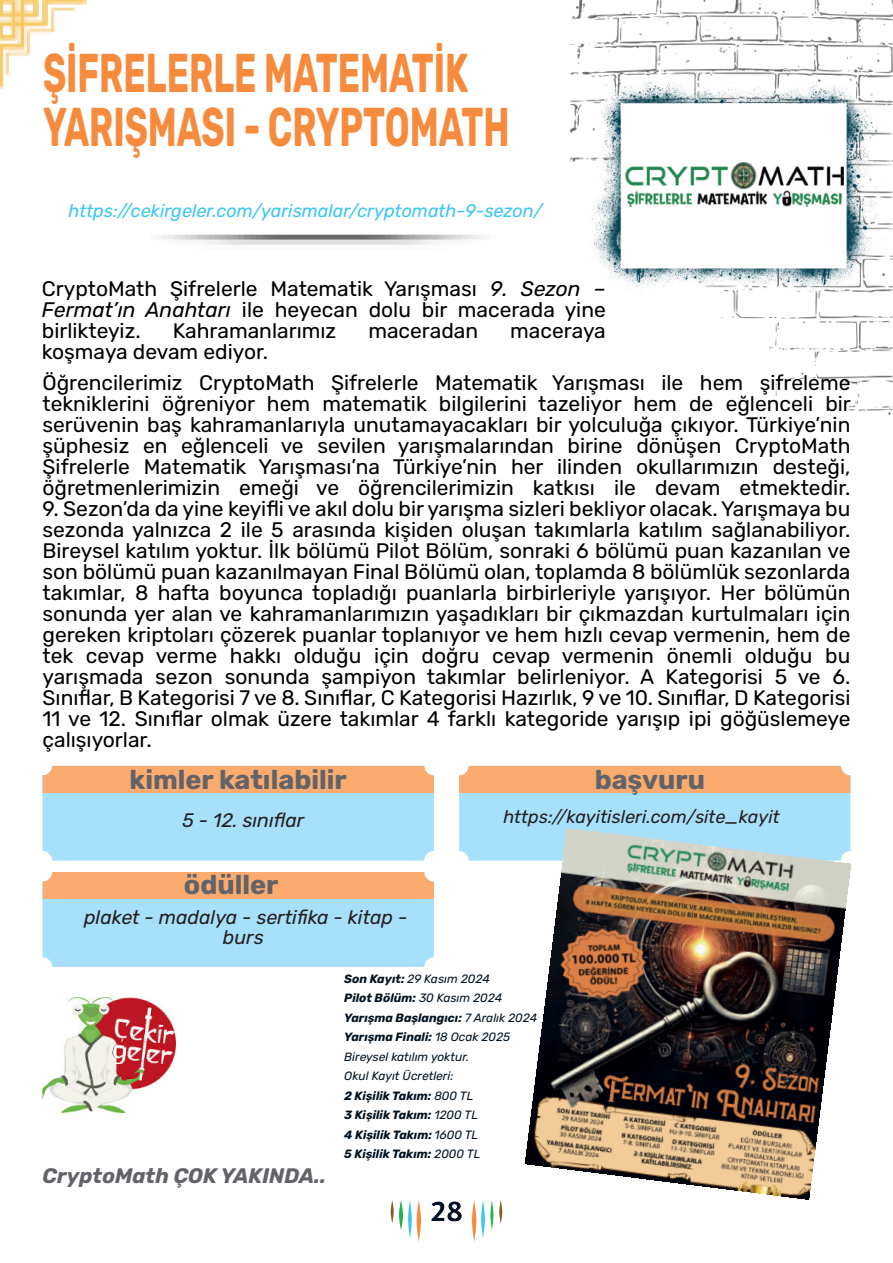
<style>
.page{position:relative;width:893px;height:1263px;background:#fff}
.page>*{position:absolute;margin:0;border:0;box-sizing:border-box;transform-origin:0 0}
.t1{font:700 54.6px/54.2px "Rubik";color:#f68b3d;scale:.64 1}
.t2{font:700 30px "Dubai";color:#000e23}
.t3{font:700 27px "Rubik";color:#626369}
.t4{font:21px/21px "Rubik";color:#000;text-align:justify}
.t5{font:italic 700 21px "Rubik";color:#626369}
.t6{font:italic 19.5px/19.5px "Rubik";color:#231f20;text-align:center}
.t7{font:italic 18px "Rubik";color:#3bc6f4}
.t8{font:italic 18px "Rubik";color:#231f20}
.t9{font:italic 700 12px/19.5px "Rubik";color:#001322}
.s1{font-style:italic}
.s2{font-weight:400}
</style>
<div class="page">
<svg style="left:408px;top:1200px;width:13px;height:42px"></svg>
<img style="left:400px;top:1200px;width:3px;height:30px">
<svg style="left:391px;top:1200px;width:3px;height:24px"></svg>
<svg style="left:472px;top:1200px;width:21px;height:42px"></svg>
<svg style="left:499px;top:1200px;width:3px;height:24px"></svg>
<img style="left:571px;top:0;width:322px;height:415px">
<img style="left:590px;top:81px;width:294px;height:218px">
<img style="left:162px;top:234px;width:322px;height:11px">
<img style="left:0;top:0;width:87px;height:89px">
<img style="left:43px;top:997px;width:133px;height:115px">
<div style="left:43px;top:766px;width:391px;height:95px;background:#a7e0fa;border-radius:10px"></div>
<div style="left:43px;top:766px;width:391px;height:26px;background:#faab6d"></div>
<div style="left:43px;top:872px;width:391px;height:95px;background:#a7e0fa;border-radius:10px"></div>
<div style="left:43px;top:872px;width:391px;height:26px;background:#faab6d"></div>
<div style="left:459px;top:766px;width:391px;height:95px;background:#a7e0fa;border-radius:10px"></div>
<div style="left:459px;top:766px;width:391px;height:26px;background:#faab6d"></div>
<img style="left:625px;top:163px;width:218px;height:43px">
<img style="left:525px;top:829px;width:325px;height:370px">
<h1 class="t1" style="left:43px;top:47px;width:731px">ŞİFRELERLE MATEMATİK<br>YARIŞMASI - CRYPTOMATH</h1>
<p class="t7" style="left:69px;top:201px;width:475px">https://cekirgeler.com/yarismalar/cryptomath-9-sezon/</p>
<p class="t4" style="left:42px;top:278px;width:565px">CryptoMath Şifrelerle Matematik Yarışması <span class="s1">9. Sezon – Fermat’ın Anahtarı</span> ile heyecan dolu bir macerada yine birlikteyiz.</p>
<p class="t4" style="left:173px;top:320px;width:165px">Kahramanlarımız</p>
<p class="t4" style="left:368px;top:320px;width:111px">maceradan</p>
<p class="t4" style="left:510px;top:320px;width:97px">maceraya</p>
<p class="t4" style="left:42px;top:336px;width:810px;line-height:31.3px">koşmaya devam ediyor.<br>Öğrencilerimiz CryptoMath Şifrelerle Matematik Yarışması ile hem şifreleme</p>
<p class="t4" style="left:43px;top:394px;width:810px">tekniklerini öğreniyor hem matematik bilgilerini tazeliyor hem de eğlenceli bir serüvenin baş kahramanlarıyla unutamayacakları bir yolculuğa çıkıyor. Türkiye’nin şüphesiz en eğlenceli ve sevilen yarışmalarından birine dönüşen CryptoMath Şifrelerle Matematik Yarışması’na Türkiye’nin her ilinden okullarımızın desteği, öğretmenlerimizin emeği ve öğrencilerimizin katkısı ile devam etmektedir.</p>
<p class="t4" style="left:43px;top:499px;width:809px">9. Sezon’da da yine keyifli ve akıl dolu bir yarışma sizleri bekliyor olacak. Yarışmaya bu sezonda yalnızca 2 ile 5 arasında kişiden oluşan takımlarla katılım sağlanabiliyor.<br>Bireysel katılım yoktur. İlk bölümü Pilot Bölüm, sonraki 6 bölümü puan kazanılan ve son bölümü puan kazanılmayan Final Bölümü olan, toplamda 8 bölümlük sezonlarda takımlar, 8 hafta boyunca topladığı puanlarla birbirleriyle yarışıyor. Her bölümün sonunda yer alan ve kahramanlarımızın yaşadıkları bir çıkmazdan kurtulmaları için gereken kriptoları çözerek puanlar toplanıyor ve hem hızlı cevap vermenin, hem de tek cevap verme hakkı olduğu için doğru cevap vermenin önemli olduğu bu yarışmada sezon sonunda şampiyon takımlar belirleniyor. A Kategorisi 5 ve 6.<br>Sınıflar, B Kategorisi 7 ve 8. Sınıflar, C Kategorisi Hazırlık, 9 ve 10. Sınıflar, D Kategorisi 11 ve 12. Sınıflar olmak üzere takımlar 4 farklı kategoride yarışıp ipi göğüslemeye çalışıyorlar.</p>
<p class="t3" style="left:130px;top:763px;width:219px">kimler katılabilir</p>
<p class="t6" style="left:182px;top:811px;width:123px">5 - 12. sınıflar</p>
<p class="t3" style="left:595px;top:763px;width:112px">başvuru</p>
<p class="t8" style="left:503px;top:807px;width:278px">https://kayitisleri.com/site_kayit</p>
<p class="t3" style="left:184px;top:869px;width:96px">ödüller</p>
<p class="t6" style="left:84px;top:908px;width:325px">plaket - madalya - sertifika - kitap - burs</p>
<p class="t5" style="left:43px;top:1164px;width:285px">CryptoMath ÇOK YAKINDA..</p>
<p class="t9" style="left:344px;top:969px;width:195px">Son Kayıt: <span class="s2">29 Kasım 2024<br></span>Pilot Bölüm: <span class="s2">30 Kasım 2024<br></span>Yarışma Başlangıcı: <span class="s2">7 Aralık 2024<br></span>Yarışma Finali: <span class="s2">18 Ocak 2025<br>Bireysel katılım yoktur.<br>Okul Kayıt Ücretleri:<br></span>2 Kişilik Takım: <span class="s2">800 TL<br></span>3 Kişilik Takım: <span class="s2">1200 TL<br></span>4 Kişilik Takım: <span class="s2">1600 TL<br></span>5 Kişilik Takım: <span class="s2">2000 TL</span></p>
<h2 class="t2" style="left:430px;top:1193px;width:34px">28</h2>
</div>
